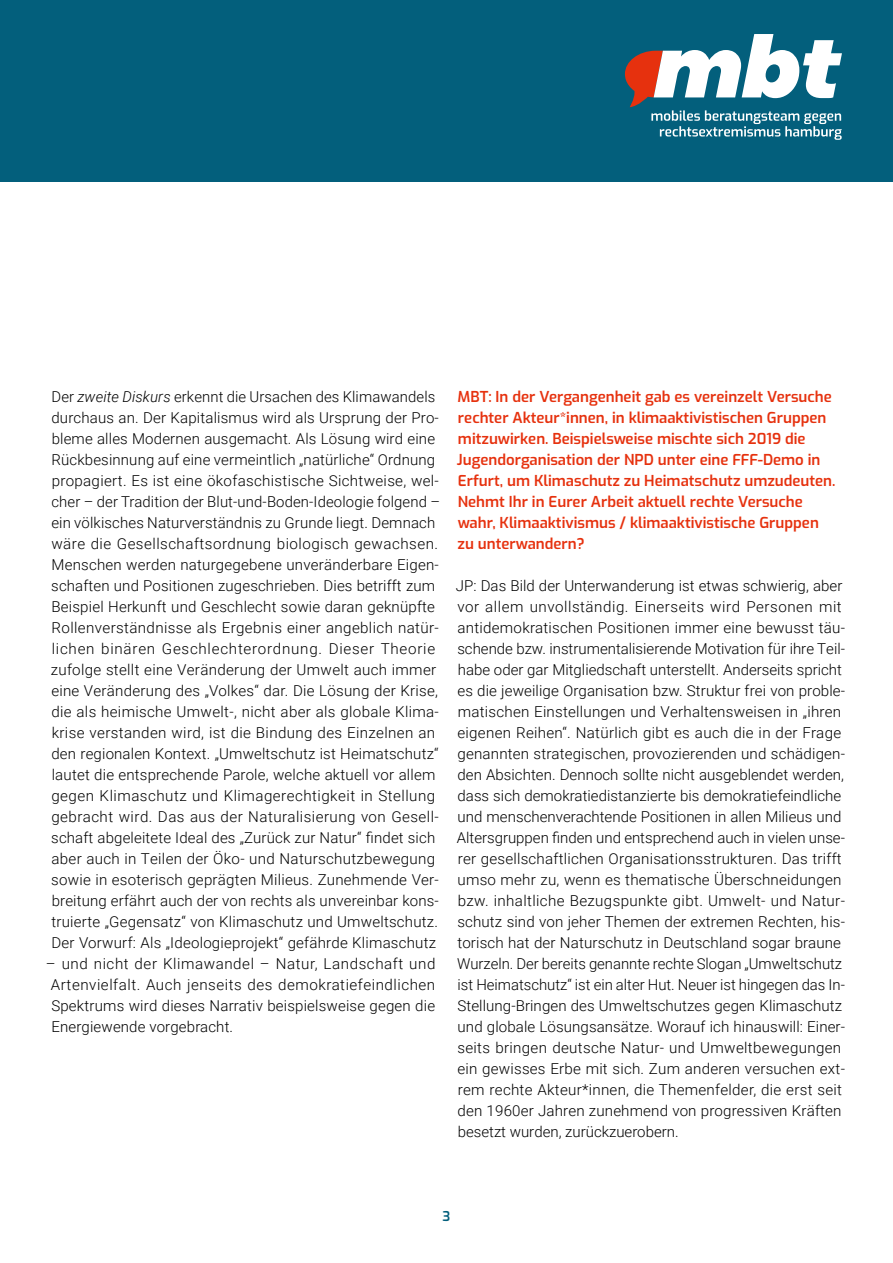
<style>
.page{position:relative;width:893px;height:1263px;background:#fff}
.page>*{position:absolute;margin:0;border:0;box-sizing:border-box;transform-origin:0 0}
.t1{font:300 15px/21px "Roboto";letter-spacing:.01em;color:#000}
.t2{font:600 15px/21px "Exo";color:#e6310e}
.t3{font:600 13.5px "Exo";color:#035f7c}
.s1{font-style:italic}
</style>
<div class="page">
<div style="left:0;top:0;width:893px;height:182px;background:#035f7c"></div>
<svg style="left:625px;top:34px;width:217px;height:106px"></svg>
<p class="t1" style="left:51px;top:385px;width:391px">Der <span class="s1">zweite Diskurs</span> erkennt die Ursachen des Klimawandels durchaus an. Der Kapitalismus wird als Ursprung der Pro&shy;bleme alles Modernen ausgemacht. Als Lösung wird eine Rückbesinnung auf eine vermeintlich „natürliche“ Ordnung propagiert. Es ist eine ökofaschistische Sichtweise, wel&shy;cher – der Tradition der Blut-und-Boden-Ideologie folgend – ein völkisches Naturverständnis zu Grunde liegt. Demnach wäre die Gesellschaftsordnung biologisch gewachsen.<br>Menschen werden naturgegebene unveränderbare Eigen&shy;schaften und Positionen zugeschrieben. Dies betrifft zum Beispiel Herkunft und Geschlecht sowie daran geknüpfte Rollenverständnisse als Ergebnis einer angeblich natür&shy;lichen binären Geschlechterordnung. Dieser Theorie zufolge stellt eine Veränderung der Umwelt auch immer eine Veränderung des „Volkes“ dar. Die Lösung der Krise, die als heimische Umwelt-, nicht aber als globale Klima&shy;krise verstanden wird, ist die Bindung des Einzelnen an den regionalen Kontext. „Umweltschutz ist Heimatschutz“ lautet die entsprechende Parole, welche aktuell vor allem gegen Klimaschutz und Klimagerechtigkeit in Stellung gebracht wird. Das aus der Naturalisierung von Gesell&shy;schaft abgeleitete Ideal des „Zurück zur Natur“ findet sich aber auch in Teilen der Öko- und Naturschutzbewegung sowie in esoterisch geprägten Milieus. Zunehmende Ver&shy;breitung erfährt auch der von rechts als unvereinbar kons&shy;truierte „Gegensatz“ von Klimaschutz und Umweltschutz.<br>Der Vorwurf: Als „Ideologieprojekt“ gefährde Klimaschutz</p>
<p class="t1" style="left:51px;top:952px;width:386px;text-align:justify;text-indent:-5px">– und nicht der Klimawandel – Natur, Landschaft und Artenvielfalt. Auch jenseits des demokratiefeindlichen Spektrums wird dieses Narrativ beispielsweise gegen die Energiewende vorgebracht.</p>
<p class="t2" style="left:457px;top:385px;width:380px">MBT: In der Vergangenheit gab es vereinzelt Versuche rechter Akteur*innen, in klimaaktivistischen Gruppen mitzuwirken. Beispielsweise mischte sich 2019 die Jugendorganisation der NPD unter eine FFF-Demo in Erfurt, um Klimaschutz zu Heimatschutz umzudeuten.<br>Nehmt Ihr in Eurer Arbeit aktuell rechte Versuche wahr, Klimaaktivismus / klimaaktivistische Gruppen zu unterwandern?</p>
<p class="t1" style="left:456px;top:574px;width:391px">JP: Das Bild der Unterwanderung ist etwas schwierig, aber vor allem unvollständig. Einerseits wird Personen mit antidemokratischen Positionen immer eine bewusst täu&shy;schende bzw. instrumentalisierende Motivation für ihre Teil&shy;habe oder gar Mitgliedschaft unterstellt. Anderseits spricht es die jeweilige Organisation bzw. Struktur frei von proble&shy;matischen Einstellungen und Verhaltensweisen in „ihren eigenen Reihen“. Natürlich gibt es auch die in der Frage genannten strategischen, provozierenden und schädigen&shy;den Absichten. Dennoch sollte nicht ausgeblendet werden, dass sich demokratiedistanzierte bis demokratiefeindliche und menschenverachtende Positionen in allen Milieus und Altersgruppen finden und entsprechend auch in vielen unse&shy;rer gesellschaftlichen Organisationsstrukturen. Das trifft umso mehr zu, wenn es thematische Überschneidungen bzw. inhaltliche Bezugspunkte gibt. Umwelt- und Natur&shy;schutz sind von jeher Themen der extremen Rechten, his&shy;torisch hat der Naturschutz in Deutschland sogar braune Wurzeln. Der bereits genannte rechte Slogan „Umweltschutz ist Heimatschutz“ ist ein alter Hut. Neuer ist hingegen das In-Stellung-Bringen des Umweltschutzes gegen Klimaschutz und globale Lösungsansätze. Worauf ich hinauswill: Einer&shy;seits bringen deutsche Natur- und Umweltbewegungen ein gewisses Erbe mit sich. Zum anderen versuchen ext&shy;rem rechte Akteur*innen, die Themenfelder, die erst seit den 1960er Jahren zunehmend von progressiven Kräften besetzt wurden, zurückzuerobern.</p>
<p class="t3" style="left:443px;top:1206px;width:9px">3</p>
</div>
